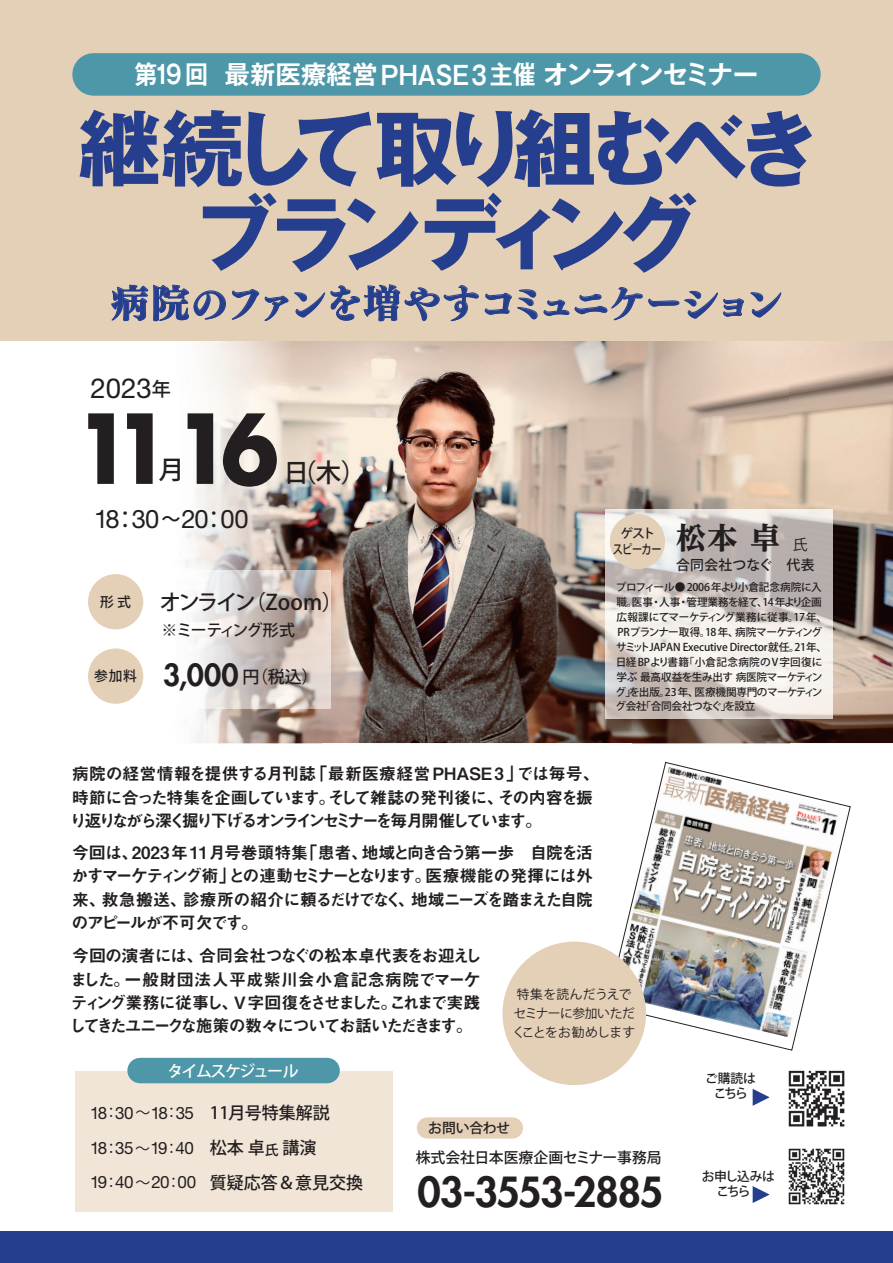
<style>
.page{position:relative;width:893px;height:1263px;background:#fff}
.page>*{position:absolute;margin:0;border:0;box-sizing:border-box;transform-origin:0 0}
.t1{font:700 93.6px "Futura";color:#231f20;scale:.9 1}
.t2{font:700 82.95px/85.1px "Gothic MB101 Pro";letter-spacing:-.13em;color:#253f8e;text-align:center}
.t3{font:800 40.35px "Futura";letter-spacing:-.025em;color:#231f20}
.t4{font:800 38.25px "Tsuku Min Pro";letter-spacing:-.065em;color:#253f8e}
.t5{font:800 29.7px "Futura";color:#231f20}
.t6{font:800 29.7px "UD Reimin Pro";color:#231f20}
.t7{font:27.6px "Helvetica LT Std Fractions";color:#231f20}
.t8{font:700 25.5px "Gothic MB101 Pro De";color:#fff}
.t9{font:25.5px "Helvetica LT Std Fractions";letter-spacing:-.04em;color:#231f20}
.t10{font:500 25.5px "Koz Go Pro";color:#231f20}
.t11{font:700 25.5px "Gothic MB101 Pro De";color:#fff;scale:.9 1}
.t12{font:500 21.3px "Koz Go Pro";letter-spacing:-.11em;color:#231f20}
.t13{font:500 19.2px "Koz Go Pro";color:#231f20}
.t14{font:16.95px/23.4px "Midashi Go Pro MB31";letter-spacing:-.145em;color:#231f20}
.t15{font:16.95px/23.4px "Midashi Go Pro MB31";letter-spacing:-.115em;color:#231f20}
.t16{font:16.95px/23.4px "Midashi Go Pro MB31";letter-spacing:-.08em;color:#231f20}
.t17{font:16.95px "Helvetica LT Std Fractions";letter-spacing:-.045em;color:#231f20}
.t18{font:16.95px/23.4px "Midashi Go Pro MB31";letter-spacing:.02em;color:#231f20}
.t19{font:500 16.95px "Koz Go Pro";color:#231f20}
.t20{font:16.95px "Midashi Go Pro MB31";letter-spacing:-.025em;color:#231f20}
.t21{font:16.95px "Midashi Go Pro MB31";letter-spacing:-.03em;color:#231f20}
.t22{font:16.95px "Midashi Go Pro MB31";letter-spacing:-.04em;color:#231f20}
.t23{font:16.95px "Midashi Go Pro MB31";letter-spacing:-.155em;color:#231f20}
.t24{font:16.95px "Midashi Go Pro MB31";letter-spacing:-.125em;color:#231f20}
.t25{font:16.95px "Midashi Go Pro MB31";letter-spacing:.005em;color:#231f20}
.t26{font:16.95px "Midashi Go Pro MB31";letter-spacing:-.195em;color:#231f20}
.t27{font:16.95px "Midashi Go Pro MB31";letter-spacing:-.01em;color:#231f20}
.t28{font:16.95px "Midashi Go Pro MB31";letter-spacing:-.135em;color:#231f20}
.t29{font:500 15.9px "Koz Go Pro";letter-spacing:-.1em;color:#fff}
.t30{font:500 15.9px "Koz Go Pro";letter-spacing:-.085em;color:#231f20}
.t31{font:500 14.85px "Koz Go Pro";color:#231f20}
.t32{font:14.85px "Koz Go Pro";color:#231f20}
.t33{font:500 13.8px "Koz Go Pro";letter-spacing:.005em;color:#231f20}
.t34{font:500 13.8px "Koz Go Pro";letter-spacing:.025em;color:#231f20}
.t35{font:12.75px/19.2px "Koz Go Pro";letter-spacing:-.03em;color:#231f20;text-align:center}
.t36{font:500 12.75px/14.9px "Koz Go Pro";letter-spacing:-.065em;color:#231f20;text-align:center}
.t37{font:500 12.75px "Koz Go Pro";letter-spacing:-.065em;color:#231f20;scale:.8 1}
.t38{font:500 10.65px/14.9px "Koz Go Pro";letter-spacing:-.02em;color:#231f20;text-align:right}
.t39{font:500 10.65px/14.9px "Koz Go Pro";letter-spacing:-.04em;color:#231f20}
.t40{font:500 10.65px "Koz Go Pro";letter-spacing:-.045em;color:#231f20}
.s1{font-family:"Koz Go Pro"}
.s2{font-family:"Koz Go Pro";font-size:14.85px}
.s3{font-size:13.8px}
</style>
<div class="page">
<img style="left:165px;top:340px;width:624px;height:188px">
<img style="left:789px;top:340px;width:104px;height:403px">
<img style="left:185px;top:528px;width:420px;height:54px">
<img style="left:321px;top:582px;width:312px;height:161px">
<img style="left:195px;top:708px;width:126px;height:35px">
<img style="left:633px;top:719px;width:157px;height:24px">
<div style="left:0;top:1231px;width:893px;height:32px;background:#253f8e"></div>
<div style="left:0;top:0;width:893px;height:340px;background:#e4cfb7"></div>
<div style="left:75px;top:1071px;width:318px;height:141px;background:#f1e5d8"></div>
<img style="left:605px;top:509px;width:228px;height:210px">
<img style="left:185px;top:571px;width:146px;height:137px">
<img style="left:618px;top:762px;width:233px;height:288px">
<div style="left:502px;top:941px;width:144px;height:144px;background:#e4cfb7;border-radius:50%"></div>
<div style="left:140px;top:1058px;width:187px;height:25px;background:#4e97a8"></div>
<div style="left:88px;top:574px;width:55px;height:55px;background:#e4cfb7;border-radius:50%"></div>
<div style="left:88px;top:648px;width:55px;height:56px;background:#e4cfb7;border-radius:50%"></div>
<div style="left:610px;top:514px;width:55px;height:55px;background:#e4cfb7;border-radius:50%"></div>
<div style="left:427px;top:1117px;width:85px;height:21px;background:#e4cfb7"></div>
<img style="left:788px;top:1148px;width:57px;height:57px">
<img style="left:788px;top:1070px;width:57px;height:57px">
<svg style="left:753px;top:1186px;width:17px;height:17px"></svg>
<svg style="left:753px;top:1089px;width:17px;height:17px"></svg>
<svg style="left:111px;top:284px;width:633px;height:38px"></svg>
<svg style="left:750px;top:292px;width:32px;height:26px"></svg>
<div style="left:94px;top:53px;width:705px;height:43px;background:#4e97a8"></div>
<h3 class="t11" style="left:134px;top:53px;width:83px">第19 回</h3>
<h3 class="t8" style="left:225px;top:53px;width:535px">最新医療経営PHASE3 主催オンラインセミナー</h3>
<h2 class="t2" style="left:78px;top:96px;width:743px">継続して取り組むべきブランディング</h2>
<h3 class="t4" style="left:111px;top:273px;width:674px">病院のファンを増やすコミュニケーション</h3>
<h3 class="t7" style="left:90px;top:376px;width:63px">2023</h3>
<h3 class="t13" style="left:152px;top:376px;width:21px">年</h3>
<h1 class="t1" style="left:75px;top:384px;width:228px">11 16</h1>
<h3 class="t10" style="left:159px;top:453px;width:27px">月</h3>
<h3 class="t9" style="left:94px;top:508px;width:67px">18<span class="s1">：</span>30</h3>
<h3 class="t9" style="left:181px;top:508px;width:69px">20<span class="s1">：</span>00</h3>
<h3 class="t13" style="left:162px;top:507px;width:21px">~</h3>
<h3 class="t10" style="left:283px;top:456px;width:84px">（日木(</h3>
<p class="t33" style="left:100px;top:593px;width:32px">形式</p>
<p class="t33" style="left:94px;top:667px;width:44px">参加料</p>
<h3 class="t12" style="left:245px;top:588px;width:100px">（Zoom(</h3>
<h3 class="t12" style="left:160px;top:588px;width:98px">オンライン</h3>
<h3 class="t30" style="left:162px;top:620px;width:135px">※ミーティング形式</h3>
<h3 class="t5" style="left:163px;top:655px;width:77px">3,000</h3>
<h3 class="t19" style="left:243px;top:666px;width:78px">（円税込(</h3>
<p class="t36" style="left:620px;top:527px;width:36px">ゲスト</p>
<p class="t37" style="left:613px;top:541px;width:62px">スピーカー</p>
<h3 class="t6" style="left:676px;top:513px;width:105px">松本卓</h3>
<h3 class="t32" style="left:793px;top:535px;width:16px">氏</h3>
<p class="t34" style="left:676px;top:556px;width:140px">合同会社つなぐ　代表</p>
<p class="t38" style="left:616px;top:581px;width:208px">プロフィール●2006年より小倉記念病院に入管理業務を経て 14 年より企画</p>
<p class="t38" style="left:757px;top:595px;width:12px">、</p>
<p class="t38" style="left:632px;top:595px;width:23px">医事</p>
<p class="t38" style="left:659px;top:595px;width:23px">人事</p>
<p class="t38" style="left:616px;top:595px;width:22px">職。</p>
<p class="t38" style="left:651px;top:595px;width:12px">・</p>
<p class="t38" style="left:678px;top:595px;width:12px">・</p>
<p class="t39" style="left:735px;top:610px;width:88px;text-indent:-119px">広報課にてマーケティング業務に従事。<br>病院マーケティング</p>
<p class="t38" style="left:793px;top:610px;width:35px">17年、</p>
<p class="t40" style="left:617px;top:625px;width:95px">PRプランナー取得。</p>
<p class="t38" style="left:705px;top:625px;width:35px">18年、</p>
<p class="t38" style="left:794px;top:640px;width:34px">21年、</p>
<p class="t38" style="left:684px;top:640px;width:140px;text-align:left;text-indent:-68px">サミットJAPAN Executive Director就任。<br>「小倉記念病院のV字回復に</p>
<p class="t38" style="left:616px;top:655px;width:75px">日経BPより書籍</p>
<p class="t38" style="left:616px;top:670px;width:207px">学ぶ最高収益を生み出す病医院マーケティン</p>
<p class="t40" style="left:695px;top:685px;width:129px">医療機関専門のマーケティン</p>
<p class="t38" style="left:615px;top:685px;width:56px">グを出版。</p>
<p class="t38" style="left:665px;top:685px;width:35px">23年、</p>
<p class="t38" style="left:625px;top:685px;width:12px">」</p>
<p class="t38" style="left:615px;top:700px;width:33px">グ会社</p>
<p class="t38" style="left:640px;top:700px;width:117px">「合同会社つなぐを設立</p>
<p class="t38" style="left:721px;top:700px;width:12px">」</p>
<h3 class="t25" style="left:310px;top:760px;width:214px">「最新医療経営PHASE3 」</h3>
<h3 class="t16" style="left:517px;top:760px;width:84px">では毎号、</h3>
<h3 class="t20" style="left:72px;top:760px;width:245px">病院の経営情報を提供する月刊誌</h3>
<h3 class="t14" style="left:70px;top:784px;width:474px">時節に合った特集を企画しています。<br>り返りながら深く掘り下げるオンラインセミナーを毎月開催しています。</h3>
<h3 class="t24" style="left:362px;top:839px;width:233px">地域と向き合う第一歩　自院を活</h3>
<h3 class="t16" style="left:498px;top:784px;width:97px">その内容を振</h3>
<h3 class="t21" style="left:328px;top:784px;width:177px">そして雑誌の発刊後に、</h3>
<h3 class="t16" style="left:301px;top:839px;width:69px">「患者、</h3>
<h3 class="t16" style="left:72px;top:839px;width:68px">今回は、</h3>
<h3 class="t27" style="left:132px;top:839px;width:178px">2023年11月号巻頭特集</h3>
<h3 class="t28" style="left:72px;top:862px;width:166px">かすマーケティング術」</h3>
<h3 class="t26" style="left:228px;top:862px;width:205px">との連動セミナーとなります。</h3>
<h3 class="t20" style="left:426px;top:862px;width:169px">医療機能の発揮には外</h3>
<h3 class="t15" style="left:411px;top:886px;width:184px">地域ニーズを踏まえた自院</h3>
<h3 class="t21" style="left:183px;top:886px;width:221px">診療所の紹介に頼るだけでなく</h3>
<h3 class="t16" style="left:102px;top:886px;width:87px">救急搬送、</h3>
<h3 class="t16" style="left:72px;top:886px;width:188px">来、<br>のアピールが不可欠です。</h3>
<h3 class="t16" style="left:398px;top:886px;width:19px">、</h3>
<h3 class="t18" style="left:125px;top:942px;width:358px;text-indent:-52px">今回の演者には、<br>一般財団法人平成紫川会小倉記念病院でマーケ</h3>
<h3 class="t22" style="left:199px;top:942px;width:285px">合同会社つなぐの松本卓代表をお迎えし</h3>
<h3 class="t16" style="left:70px;top:965px;width:61px">ました。</h3>
<h3 class="t15" style="left:69px;top:989px;width:405px">ティング業務に従事し、<br>してきたユニークな施策の数々についてお話いただきます。</h3>
<h3 class="t23" style="left:234px;top:989px;width:248px">V 字回復をさせましたこれまで実践</h3>
<h3 class="t16" style="left:381px;top:989px;width:19px">。</h3>
<h3 class="t29" style="left:167px;top:1060px;width:133px">タイムスケジュール</h3>
<p class="t35" style="left:513px;top:985px;width:124px">特集を読んだうえでセミナーに参加いただくことをお勧めします</p>
<h3 class="t17" style="left:90px;top:1105px;width:45px">18<span class="s2">：</span>30</h3>
<h3 class="t17" style="left:151px;top:1105px;width:45px">18<span class="s2">：</span>35</h3>
<h3 class="t32" style="left:135px;top:1103px;width:16px">～</h3>
<h3 class="t17" style="left:90px;top:1141px;width:45px">18<span class="s2">：</span>35</h3>
<h3 class="t17" style="left:150px;top:1141px;width:45px">19<span class="s2">：</span>40</h3>
<h3 class="t32" style="left:135px;top:1138px;width:16px">～</h3>
<h3 class="t19" style="left:210px;top:1102px;width:121px">11月号特集解説</h3>
<h3 class="t19" style="left:210px;top:1137px;width:108px">松本卓<span class="s3">氏</span>講演</h3>
<p class="t33" style="left:428px;top:1119px;width:83px">お問い合わせ</p>
<h3 class="t31" style="left:416px;top:1148px;width:248px">株式会社日本医療企画セミナー事務局</h3>
<p class="t36" style="left:705px;top:1072px;width:52px">ご購読はこちら</p>
<h3 class="t17" style="left:90px;top:1175px;width:45px">19<span class="s2">：</span>40</h3>
<h3 class="t17" style="left:151px;top:1175px;width:46px">20<span class="s2">：</span>00</h3>
<h3 class="t32" style="left:135px;top:1173px;width:16px">～</h3>
<h3 class="t19" style="left:210px;top:1171px;width:155px">質疑応答＆意見交換</h3>
<p class="t36" style="left:702px;top:1169px;width:75px">お申し込みは</p>
<h3 class="t3" style="left:418px;top:1165px;width:247px">03-3553-2885</h3>
<p class="t36" style="left:702px;top:1184px;width:50px">　こちら</p>
</div>
